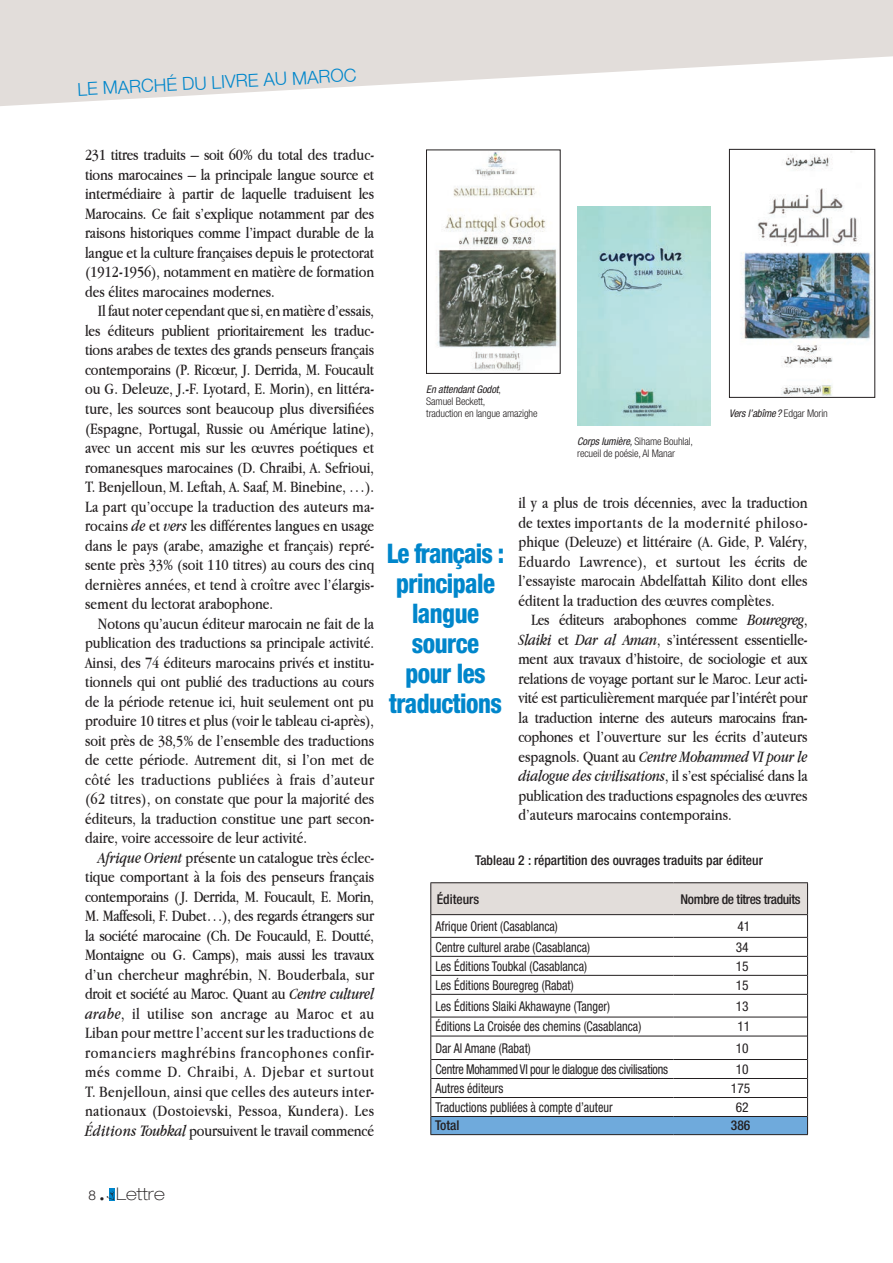
<style>
.page{position:relative;width:893px;height:1263px;background:#fff}
.page>*{position:absolute;margin:0;border:0;box-sizing:border-box;transform-origin:0 0}
.t1{font:800 condensed 27px/30px "Helvetica Neue LT Std";letter-spacing:-.02em;color:#0086cb;text-align:center;scale:.92 1}
.t2{font:300 18px "Helvetica Neue LT Std";color:#0086cb}
.t3{font:100 expanded 17.55px "Helvetica Neue LT Std";color:#231f20}
.t4{font:16.5px/19.5px "Apple Garamond";color:#231f20;text-align:justify}
.t5{font:condensed 13.5px "Helvetica Neue LT Std";color:#231f20;scale:.9 1}
.t6{font:500 condensed 13.5px "Helvetica Neue LT Std";color:#231f20}
.t7{font:condensed 13.5px "Helvetica Neue LT Std";letter-spacing:-.02em;color:#231f20;scale:.9 1}
.t8{font:500 condensed 13.5px "Helvetica Neue LT Std";letter-spacing:-.03em;color:#231f20}
.t9{font:condensed 13.5px "Helvetica Neue LT Std";color:#231f20}
.t10{font:300 condensed 10.5px/12px "Helvetica Neue LT Std";letter-spacing:-.01em;color:#231f20}
.t11{font:italic condensed 10.5px "Helvetica Neue LT Std";letter-spacing:-.01em;color:#231f20}
.s1{font-style:italic}
.s2{font-weight:400;font-style:italic}
.s3{font-weight:300;font-style:normal}
.s4{font-weight:300;font-stretch:normal;font-size:13.5px}
</style>
<div class="page">
<div style="left:109px;top:1188px;width:6px;height:12px;background:#0086cb"></div>
<svg style="left:107px;top:1191px;width:7px;height:9px"></svg>
<svg style="left:0;top:0;width:893px;height:106px;fill:#e2ddda"></svg>
<hr style="left:430px;top:882px;width:244px;height:1px;background:#231f20">
<hr style="left:674px;top:882px;width:134px;height:1px;background:#231f20">
<svg style="left:430px;top:883px;width:378px;height:251px"></svg>
<hr style="left:430px;top:1134px;width:244px;height:1px;background:#231f20">
<hr style="left:674px;top:1134px;width:134px;height:1px;background:#231f20">
<img style="left:436px;top:152px;width:122px;height:219px">
<div style="left:426px;top:150px;width:134px;height:224px;border:1px solid #231f20"></div>
<img style="left:577px;top:206px;width:133px;height:219px">
<img style="left:740px;top:151px;width:133px;height:244px">
<div style="left:729px;top:149px;width:146px;height:249px;border:1px solid #231f20"></div>
<p class="t2" style="left:77px;top:78px;width:281px;rotate:-3deg">LE MARCHÉ DU LIVRE AU MAROC</p>
<p class="t4" style="left:85px;top:145px;width:291px">231 titres traduits – soit 60% du total des traduc&shy;tions marocaines – la principale langue source et intermédiaire à partir de laquelle traduisent les Marocains. Ce fait s’explique notamment par des raisons historiques comme l’impact durable de la langue et la culture françaises depuis le protectorat (1912-1956), notamment en matière de formation des élites marocaines modernes.</p>
<p class="t4" style="left:85px;top:301px;width:291px;text-indent:13px">Il faut noter cependant que si, en matière d’essais, les éditeurs publient prioritairement les traduc&shy;tions arabes de textes des grands penseurs français contemporains (P. Ricœur, J. Derrida, M. Foucault ou G. Deleuze, J.-F. Lyotard, E. Morin), en littéra&shy;ture, les sources sont beaucoup plus diversifiées (Espagne, Portugal, Russie ou Amérique latine), avec un accent mis sur les œuvres poétiques et romanesques marocaines (D. Chraibi, A. Sefrioui, T. Benjelloun, M. Leftah, A. Saaf, M. Binebine, …).<br>La part qu’occupe la traduction des auteurs ma&shy;rocains <span class="s1">de</span> et <span class="s1">vers</span> les différentes langues en usage dans le pays (arabe, amazighe et français) repré&shy;sente près 33% (soit 110 titres) au cours des cinq dernières années, et tend à croître avec l’élargis&shy;sement du lectorat arabophone.</p>
<p class="t4" style="left:85px;top:613px;width:291px;text-indent:13px">Notons qu’aucun éditeur marocain ne fait de la publication des traductions sa principale activité.<br>Ainsi, des 74 éditeurs marocains privés et institu&shy;tionnels qui ont publié des traductions au cours de la période retenue ici, huit seulement ont pu produire 10 titres et plus (voir le tableau ci-après), soit près de 38,5% de l’ensemble des traductions de cette période. Autrement dit, si l’on met de côté les traductions publiées à frais d’auteur (62 titres), on constate que pour la majorité des éditeurs, la traduction constitue une part secon&shy;daire, voire accessoire de leur activité.</p>
<p class="t4" style="left:85px;top:847px;width:291px;text-indent:13px"><span class="s1">Afrique Orient</span> présente un catalogue très éclec&shy;tique comportant à la fois des penseurs français contemporains (J. Derrida, M. Foucault, E. Morin, M. Maffesoli, F. Dubet…), des regards étrangers sur la société marocaine (Ch. De Foucauld, E. Doutté, Montaigne ou G. Camps), mais aussi les travaux d’un chercheur maghrébin, N. Bouderbala, sur droit et société au Maroc. Quant au <span class="s1">Centre culturel arabe</span>, il utilise son ancrage au Maroc et au Liban pour mettre l’accent sur les traductions de romanciers maghrébins francophones confir&shy;més comme D. Chraibi, A. Djebar et surtout T. Benjelloun, ainsi que celles des auteurs inter&shy;nationaux (Dostoievski, Pessoa, Kundera). Les <span class="s1">Éditions Toubkal</span> poursuivent le travail commencé</p>
<p class="t10" style="left:426px;top:383px;width:113px"><span class="s2">En attendant Godot</span>,<br>Samuel Beckett,<br>traduction en langue amazighe</p>
<p class="t10" style="left:577px;top:435px;width:117px"><span class="s2">Corps lumière,</span> Sihame Bouhlal, recueil de poésie, Al Manar</p>
<p class="t11" style="left:729px;top:407px;width:100px">Vers l’abîme? <span class="s3">Edgar Morin</span></p>
<h1 class="t1" style="left:387px;top:537px;width:130px">Le français : principale langue source pour les traductions</h1>
<p class="t4" style="left:518px;top:493px;width:291px">il y a plus de trois décennies, avec la traduction de textes importants de la modernité philoso&shy;phique (Deleuze) et littéraire (A. Gide, P. Valéry, Eduardo Lawrence), et surtout les écrits de l’essayiste marocain Abdelfattah Kilito dont elles éditent la traduction des œuvres complètes.</p>
<p class="t4" style="left:518px;top:610px;width:291px;text-indent:13px">Les éditeurs arabophones comme <span class="s1">Bouregreg</span>, <span class="s1">Slaiki</span> et <span class="s1">Dar al Aman</span>, s’intéressent essentielle&shy;ment aux travaux d’histoire, de sociologie et aux relations de voyage portant sur le Maroc. Leur acti&shy;vité est particulièrement marquée par l’intérêt pour la traduction interne des auteurs marocains fran&shy;cophones et l’ouverture sur les écrits d’auteurs espagnols. Quant au <span class="s1">Centre Mohammed VI pour le dialogue des civilisations</span>, il s’est spécialisé dans la publication des traductions espagnoles des œuvres d’auteurs marocains contemporains.</p>
<p class="t6" style="left:475px;top:852px;width:289px">Tableau 2 : répartition des ouvrages traduits par éditeur</p>
<p class="t6" style="left:437px;top:891px;width:44px">Éditeurs</p>
<p class="t8" style="left:681px;top:891px;width:121px">Nombre de titres traduits</p>
<p class="t5" style="left:435px;top:918px;width:137px">Afrique Orient (Casablanca)</p>
<p class="t9" style="left:737px;top:918px;width:14px">41</p>
<p class="t5" style="left:435px;top:939px;width:173px">Centre culturel arabe (Casablanca)</p>
<p class="t9" style="left:736px;top:939px;width:14px">34</p>
<p class="t5" style="left:435px;top:958px;width:170px">Les Éditions Toubkal (Casablanca)</p>
<p class="t9" style="left:736px;top:958px;width:14px">15</p>
<p class="t5" style="left:435px;top:977px;width:155px">Les Éditions Bouregreg (Rabat)</p>
<p class="t9" style="left:736px;top:977px;width:14px">15</p>
<p class="t5" style="left:435px;top:998px;width:196px">Les Éditions Slaiki Akhawayne (Tanger)</p>
<p class="t9" style="left:736px;top:998px;width:14px">13</p>
<p class="t5" style="left:435px;top:1019px;width:230px">Éditions La Croisée des chemins (Casablanca)</p>
<p class="t9" style="left:737px;top:1019px;width:14px">11</p>
<p class="t5" style="left:435px;top:1040px;width:107px">Dar Al Amane (Rabat)</p>
<p class="t9" style="left:736px;top:1040px;width:14px">10</p>
<p class="t7" style="left:435px;top:1061px;width:260px">Centre Mohammed VI pour le dialogue des civilisations</p>
<p class="t9" style="left:736px;top:1061px;width:14px">10</p>
<p class="t5" style="left:435px;top:1080px;width:77px">Autres éditeurs</p>
<p class="t9" style="left:731px;top:1080px;width:21px">175</p>
<p class="t5" style="left:435px;top:1099px;width:198px">Traductions publiées à compte d’auteur</p>
<p class="t9" style="left:736px;top:1099px;width:14px">62</p>
<p class="t6" style="left:435px;top:1117px;width:26px">Total</p>
<p class="t6" style="left:731px;top:1117px;width:21px">386</p>
<p class="t3" style="left:88px;top:1183px;width:78px"><span class="s4">8</span> <sub>•</sub> Lettre</p>
</div>
